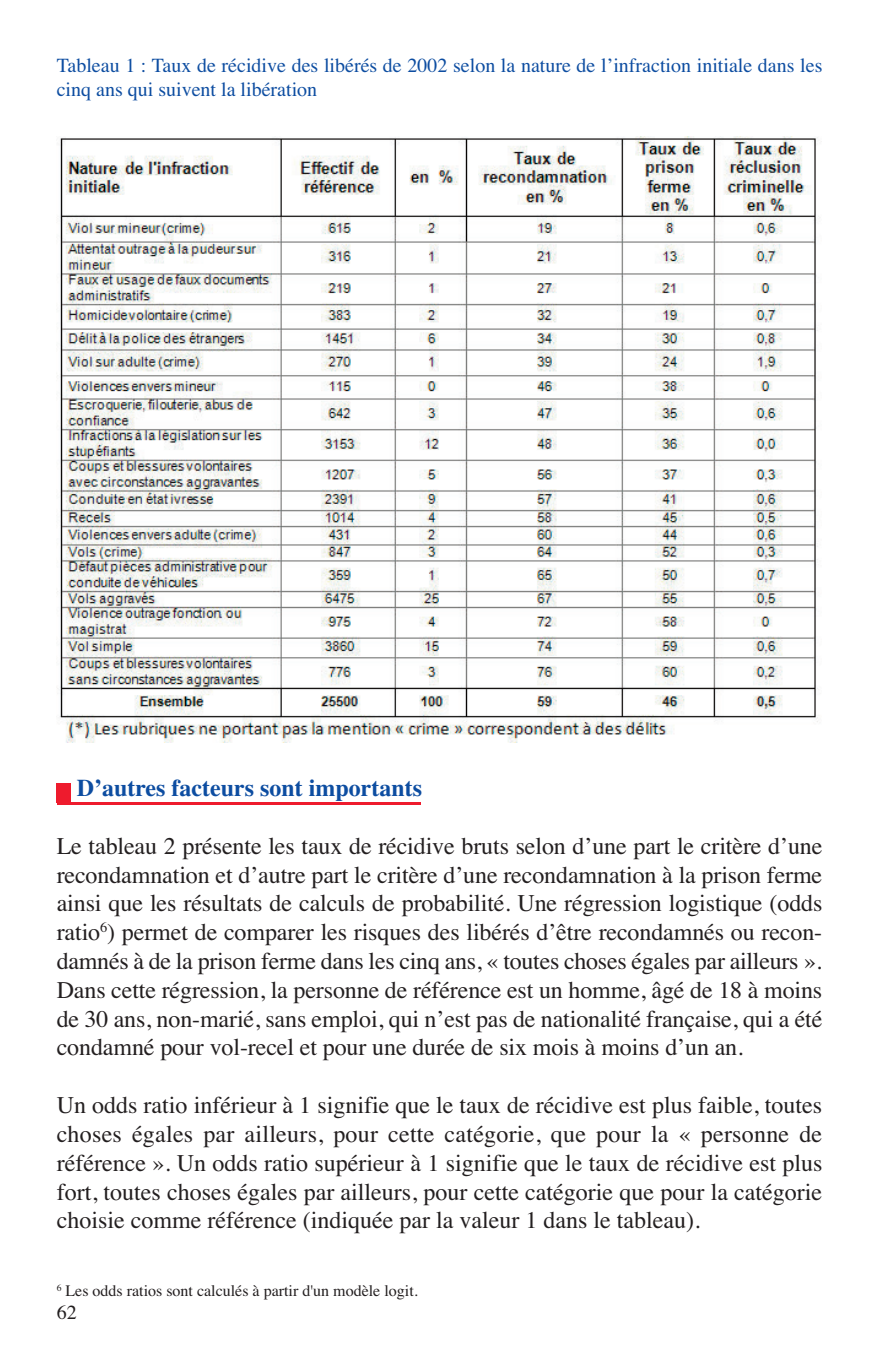
<style>
.page{position:relative;width:879px;height:1361px;background:#fff}
.page>*{position:absolute;margin:0;border:0;box-sizing:border-box;transform-origin:0 0}
.t1{font:24px/28.8px "Times";color:#231f20;text-align:justify}
.t2{font:700 24px "Times";color:#0d4da1}
.t3{font:20px/24px "Times";color:#0d4da1}
.t4{font:20px "Times";color:#231f20}
.t5{font:16px "Times";color:#231f20}
</style>
<div class="page">
<img style="left:57px;top:136px;width:765px;height:606px">
<div style="left:57px;top:783px;width:14px;height:20px;background:#ee1b2d"></div>
<hr style="left:57px;top:802px;width:363px;height:3px;background:#ee1b2d">
<p class="t3" style="left:57px;top:53px;width:767px">Tableau 1 : Taux de récidive des libérés de 2002 selon la nature de l’infraction initiale dans les cinq ans qui suivent la libération</p>
<p class="t2" style="left:77px;top:774px;width:347px">D’autres facteurs sont importants</p>
<p class="t1" style="left:57px;top:831px;width:767px">Le tableau 2 présente les taux de récidive bruts selon d’une part le critère d’une recondamnation et d’autre part le critère d’une recondamnation à la prison ferme ainsi que les résultats de calculs de probabilité. Une régression logistique (odds ratio<sup>6</sup>) permet de comparer les risques des libérés d’être recondamnés ou recon&shy;damnés à de la prison ferme dans les cinq ans, « toutes choses égales par ailleurs ».<br>Dans cette régression, la personne de référence est un homme, âgé de 18 à moins de 30 ans, non-marié, sans emploi, qui n’est pas de nationalité française, qui a été condamné pour vol-recel et pour une durée de six mois à moins d’un an.</p>
<p class="t1" style="left:57px;top:1090px;width:767px">Un odds ratio inférieur à 1 signifie que le taux de récidive est plus faible, toutes choses égales par ailleurs, pour cette catégorie, que pour la « personne de référence ». Un odds ratio supérieur à 1 signifie que le taux de récidive est plus fort, toutes choses égales par ailleurs, pour cette catégorie que pour la catégorie choisie comme référence (indiquée par la valeur 1 dans le tableau).</p>
<p class="t5" style="left:57px;top:1281px;width:362px"><sup>6</sup> Les odds ratios sont calculés à partir d'un modèle logit.</p>
<p class="t4" style="left:57px;top:1300px;width:21px">62</p>
</div>
